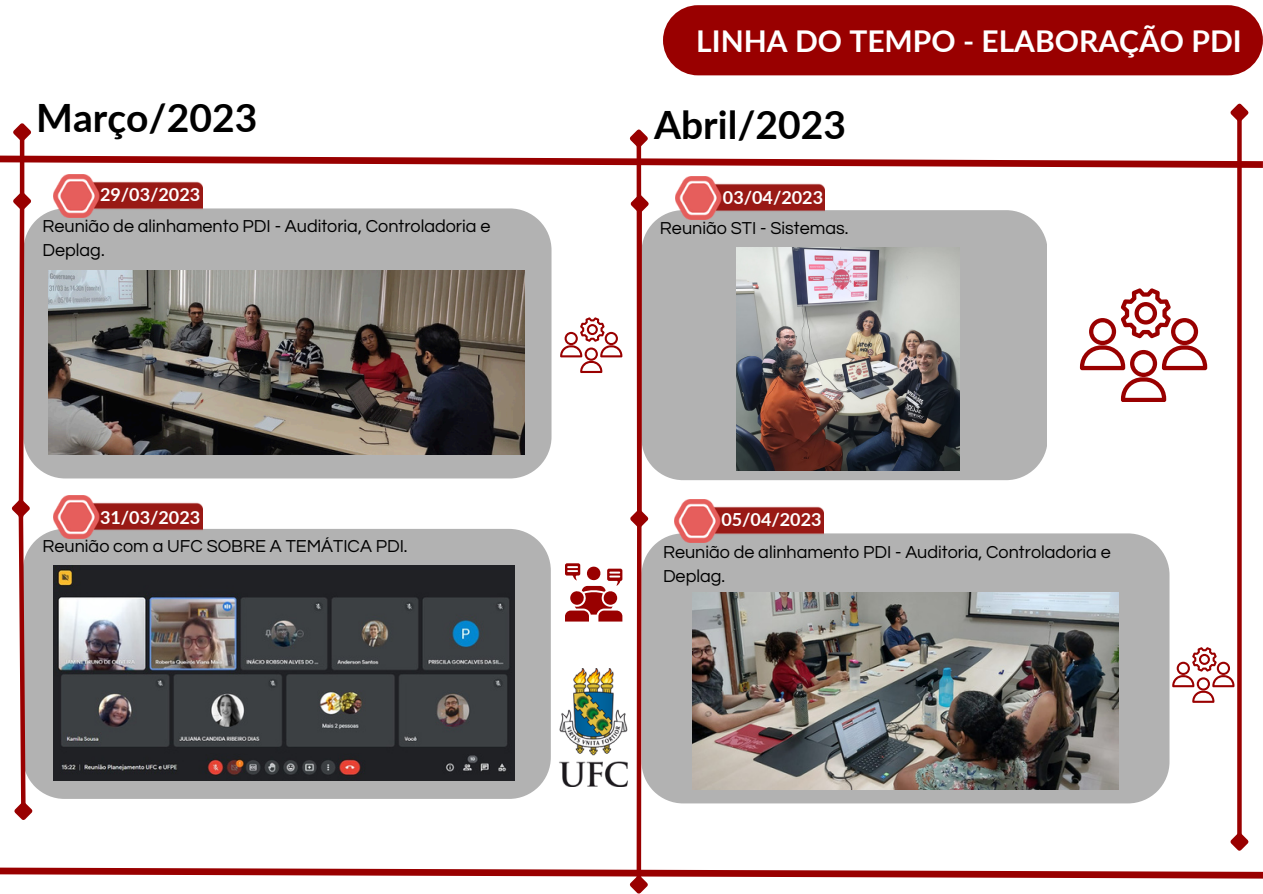
<style>
.page{position:relative;width:1263px;height:894px;background:#fff}
.page>*{position:absolute;margin:0;border:0;box-sizing:border-box;transform-origin:0 0}
.t1{font:700 39px "Lato";color:#000}
.t2{font:700 30px "Lato";color:#fff}
.t3{font:18px/24.8px "Questrial";color:#000}
.t4{font:700 18px "Lato";color:#fff}
</style>
<div class="page">
<hr style="left:20px;top:138px;width:4px;height:57px;background:#900">
<hr style="left:637px;top:144px;width:4px;height:369px;background:#900">
<img style="left:679px;top:177px;width:145px;height:11px">
<div style="left:663px;top:5px;width:600px;height:70px;background:#900;border-radius:35px"></div>
<img style="left:56px;top:175px;width:146px;height:13px">
<div style="left:1237px;top:118px;width:5px;height:717px;background:#900"></div>
<svg style="left:0;top:103px;width:1263px;height:68px"></svg>
<img style="left:0;top:188px;width:1263px;height:705px">
<h2 class="t1" style="left:36px;top:93px;width:223px">Março/2023</h2>
<p class="t4" style="left:100px;top:183px;width:102px">29/03/2023</p>
<p class="t3" style="left:43px;top:214px;width:449px">Reunião de alinhamento PDI - Auditoria, Controladoria e<br>Deplag.</p>
<p class="t2" style="left:696px;top:22px;width:547px">LINHA DO TEMPO - ELABORAÇÃO PDI</p>
<p class="t1" style="left:654px;top:100px;width:193px">Abril/2023</p>
<p class="t4" style="left:723px;top:186px;width:102px">03/04/2023</p>
<p class="t3" style="left:660px;top:216px;width:190px">Reunião STI - Sistemas.</p>
<p class="t4" style="left:100px;top:505px;width:102px">31/03/2023</p>
<h1 class="t4" style="left:721px;top:508px;width:102px">05/04/2023</h1>
<p class="t3" style="left:43px;top:534px;width:367px">Reunião com a UFC SOBRE A TEMÁTICA PDI.</p>
<p class="t3" style="left:663px;top:539px;width:449px">Reunião de alinhamento PDI - Auditoria, Controladoria e<br>Deplag.</p>
</div>
